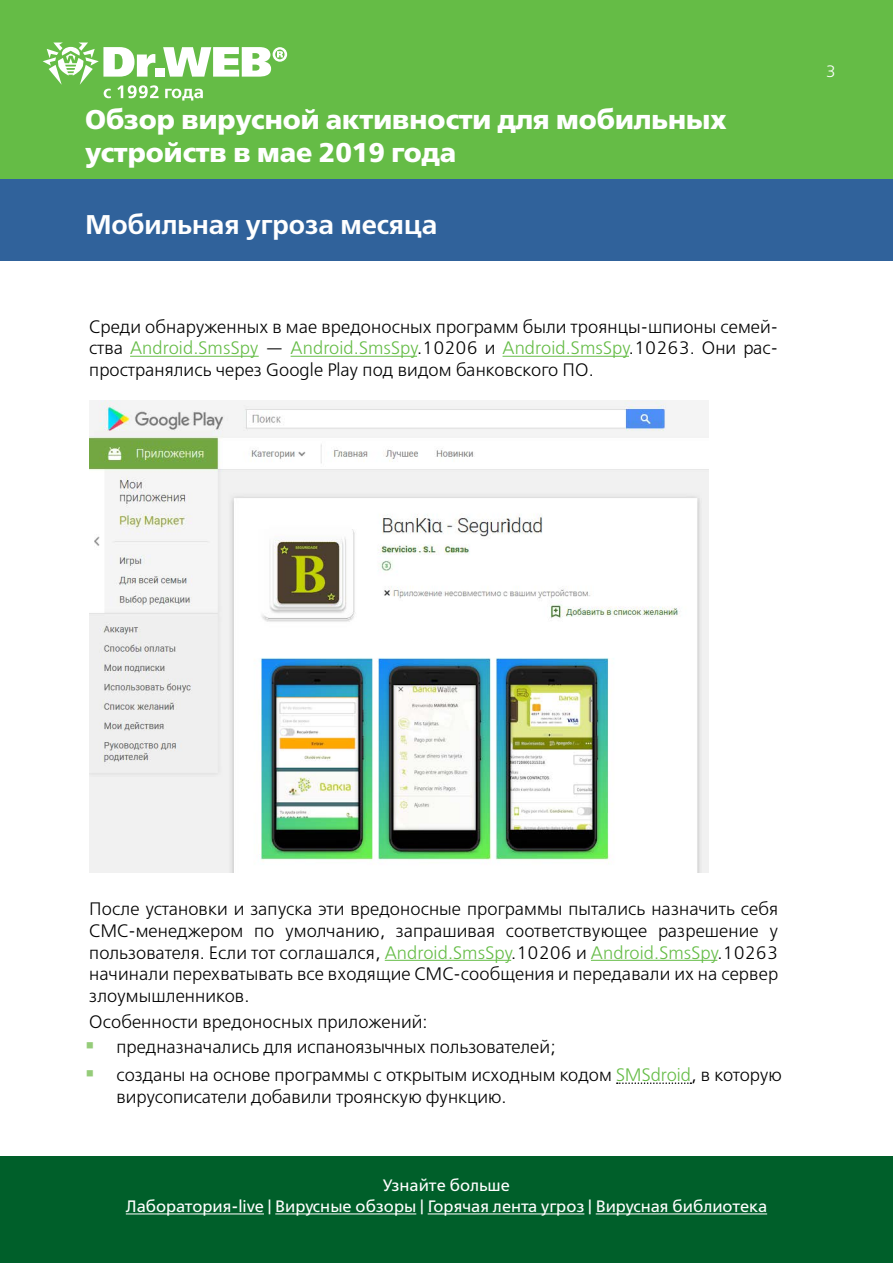
<style>
.page{position:relative;width:893px;height:1263px;background:#fff}
.page>*{position:absolute;margin:0;border:0;box-sizing:border-box;transform-origin:0 0}
.t1{font:700 27px/32.4px "Free Set";color:#fff}
.t2{font:600 27px "Free Set";color:#fff}
.t3{font:300 18px/21.6px "Free Set";color:#000;text-align:justify}
.t4{font:16.5px/21.6px "Free Set";color:#fff;text-align:center}
.t5{font:300 16.5px "Free Set";color:#fff}
.s1{color:#65bc46}
.s2{color:#95cc79}
</style>
<div class="page">
<div style="left:0;top:0;width:893px;height:179px;background:#65bc46"></div>
<svg style="left:43px;top:43px;width:244px;height:58px"></svg>
<div style="left:0;top:1157px;width:893px;height:106px;background:#005f2a"></div>
<hr style="left:126px;top:1213px;width:138px;height:1px;background:#fff">
<hr style="left:275px;top:1213px;width:141px;height:1px;background:#fff">
<hr style="left:428px;top:1213px;width:156px;height:1px;background:#fff">
<hr style="left:596px;top:1213px;width:171px;height:1px;background:#fff">
<div style="left:0;top:179px;width:893px;height:81px;background:#30629b"></div>
<hr style="left:130px;top:356px;width:129px;height:1px;background:#65bc46">
<hr style="left:291px;top:356px;width:126px;height:1px;background:#65bc46">
<hr style="left:502px;top:356px;width:127px;height:1px;background:#65bc46">
<hr style="left:385px;top:960px;width:126px;height:1px;background:#65bc46">
<hr style="left:591px;top:960px;width:126px;height:1px;background:#65bc46">
<svg style="left:617px;top:1082px;width:74px;height:2px"></svg>
<img style="left:89px;top:401px;width:620px;height:471px">
<h1 class="t1" style="left:85px;top:103px;width:643px">Обзор вирусной активности для мобильных устройств в мае 2019 года</h1>
<h1 class="t2" style="left:85px;top:206px;width:354px">Мобильная угроза месяца</h1>
<p class="t3" style="left:89px;top:316px;width:690px">Среди обнаруженных в мае вредоносных программ были троянцы-шпионы семей&shy;ства <span class="s1">Android.SmsSpy</span> — <span class="s1">Android.SmsSpy</span>.10206 и <span class="s1">Android.SmsSpy</span>.10263. Они рас&shy;пространялись через Google Play под видом банковского ПО.</p>
<p class="t5" style="left:826px;top:61px;width:12px">3</p>
<p class="t3" style="left:89px;top:898px;width:690px">После установки и запуска эти вредоносные программы пытались назначить себя СМС-менеджером по умолчанию, запрашивая соответствующее разрешение у пользователя. Если тот соглашался, <span class="s1">Android.SmsSpy</span>.10206 и <span class="s1">Android.SmsSpy</span>.10263 начинали перехватывать все входящие СМС-сообщения и передавали их на сервер злоумышленников.</p>
<p class="t3" style="left:89px;top:1010px;width:340px">Особенности вредоносных приложений:</p>
<p class="t3" style="left:85px;top:1036px;width:472px"><span class="s2">▪</span> предназначались для испаноязычных пользователей;</p>
<p class="t3" style="left:117px;top:1064px;width:667px;text-indent:-32px"><span class="s2">▪</span> созданы на основе программы с открытым исходным кодом <span class="s1">SMSdroid</span>, в которую вирусописатели добавили троянскую функцию.</p>
<p class="t4" style="left:126px;top:1174px;width:643px">Узнайте больше<br>Лаборатория-live | Вирусные обзоры | Горячая лента угроз | Вирусная библиотека</p>
</div>
